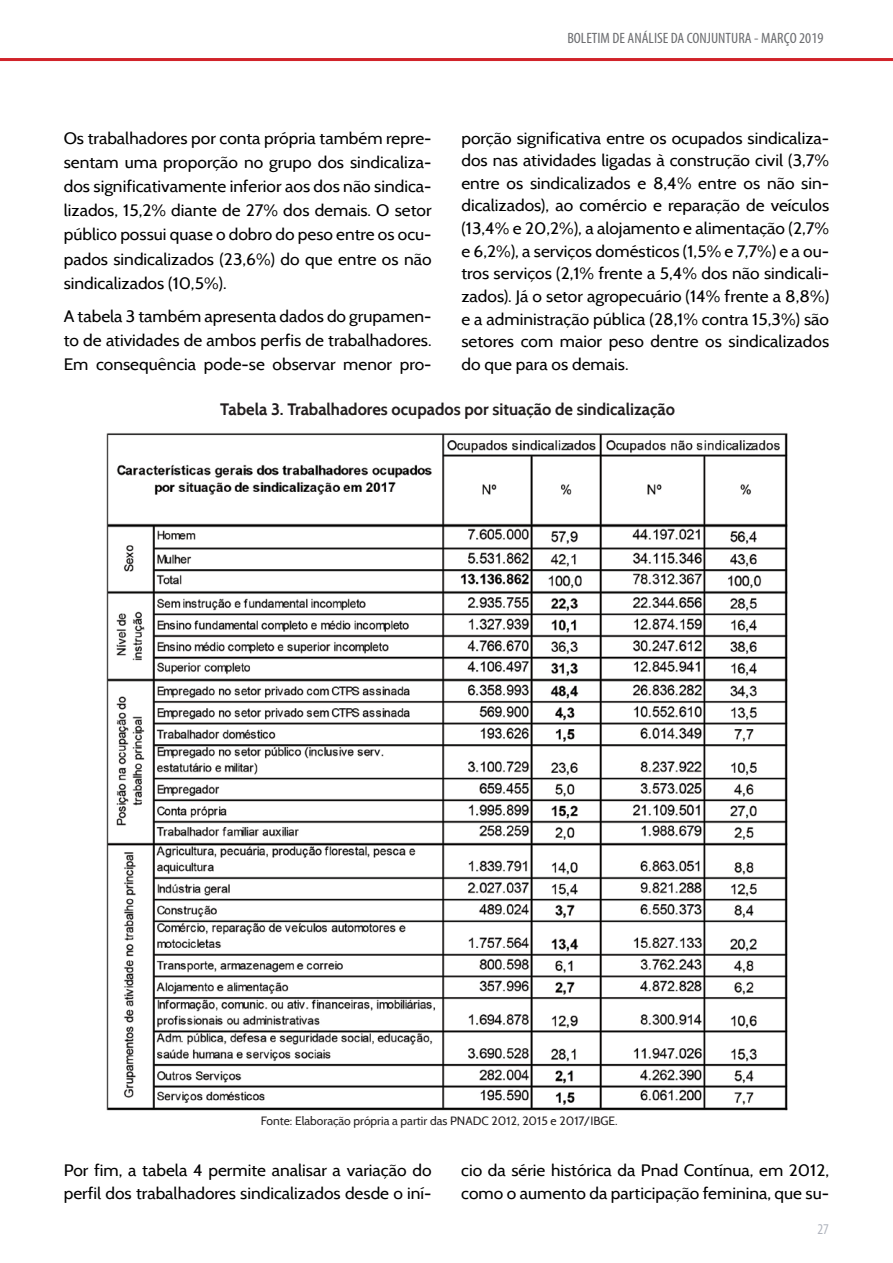
<style>
.page{position:relative;width:893px;height:1263px;background:#fff}
.page>*{position:absolute;margin:0;border:0;box-sizing:border-box;transform-origin:0 0}
.t1{font:16.5px/22.6px "Cabin";color:#000;text-align:justify;scale:1.05 1}
.table_of_contents{font:700 16.5px "Cabin";color:#231f20}
.t2{font:condensed 15px "Myriad Pro";color:#6c6d70;scale:1.05 1}
.t3{font:condensed 15px "Myriad Pro";color:#b1b5be}
.table_of_contents-2{font:12px "Cabin";color:#231f20}
</style>
<div class="page">
<hr style="left:0;top:58px;width:893px;height:3px;background:#d1232a">
<img style="left:106px;top:433px;width:682px;height:678px">
<p class="t2" style="left:567px;top:29px;width:245px">BOLETIM DE ANÁLISE DA CONJUNTURA - MARÇO 2019</p>
<p class="t1" style="left:64px;top:126px;width:352px;line-height:24.2px">Os trabalhadores por conta própria também repre&shy;sentam uma proporção no grupo dos sindicaliza&shy;dos significativamente inferior aos dos não sindica&shy;lizados, 15,2% diante de 27% dos demais. O setor público possui quase o dobro do peso entre os ocu&shy;pados sindicalizados (23,6%) do que entre os não sindicalizados (10,5%).</p>
<p class="t1" style="left:64px;top:304px;width:352px;line-height:24.2px">A tabela 3 também apresenta dados do grupamen&shy;to de atividades de ambos perfis de trabalhadores.<br>Em consequência pode-se observar menor pro-</p>
<p class="t1" style="left:461px;top:126px;width:352px">porção significativa entre os ocupados sindicaliza&shy;dos nas atividades ligadas à construção civil (3,7% entre os sindicalizados e 8,4% entre os não sin&shy;dicalizados), ao comércio e reparação de veículos (13,4% e 20,2%), a alojamento e alimentação (2,7% e 6,2%), a serviços domésticos (1,5% e 7,7%) e a ou&shy;tros serviços (2,1% frente a 5,4% dos não sindicali&shy;zados). Já o setor agropecuário (14% frente a 8,8%) e a administração pública (28,1% contra 15,3%) são setores com maior peso dentre os sindicalizados do que para os demais.</p>
<p class="table_of_contents" style="left:220px;top:399px;width:456px">Tabela 3. Trabalhadores ocupados por situação de sindicalização</p>
<p class="table_of_contents-2" style="left:261px;top:1113px;width:358px">Fonte: Elaboração própria a partir das PNADC 2012, 2015 e 2017/IBGE.</p>
<p class="t1" style="left:64px;top:1158px;width:352px;line-height:23.7px">Por fim, a tabela 4 permite analisar a variação do perfil dos trabalhadores sindicalizados desde o iní-</p>
<p class="t1" style="left:461px;top:1158px;width:352px;line-height:23.7px">cio da série histórica da Pnad Contínua, em 2012, como o aumento da participação feminina, que su-</p>
<p class="t3" style="left:817px;top:1220px;width:13px">27</p>
</div>
